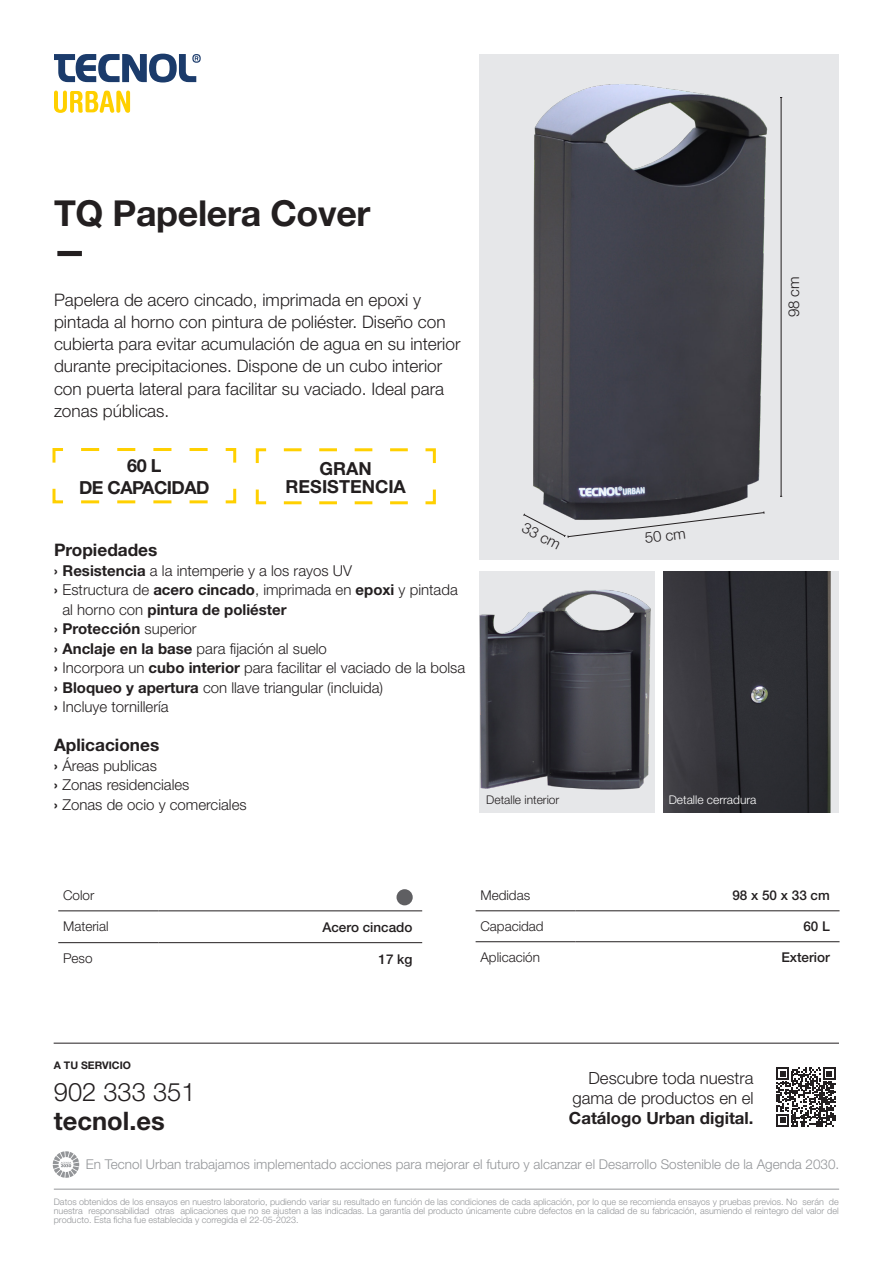
<style>
.page{position:relative;width:893px;height:1263px;background:#fff}
.page>*{position:absolute;margin:0;border:0;box-sizing:border-box;transform-origin:0 0}
.t1{font:700 35.85px "Helvetica Neue";letter-spacing:-.01em;color:#231f20}
.t2{font:300 25.5px "Helvetica Neue";color:#231f20}
.t3{font:700 25.5px "Helvetica Neue";color:#231f20}
.t4{font:700 18px/18px "Helvetica Neue";color:#231f20;text-align:center}
.t5{font:700 18px/21.6px "Helvetica Neue";letter-spacing:-.03em;color:#231f20;text-align:center}
.t6{font:300 17.25px/22.2px "Helvetica Neue";color:#231f20}
.Titulillo{font:700 17.25px "Helvetica Neue";color:#231f20}
.t7{font:300 16.8px/20.1px "Helvetica Neue";color:#231f20;text-align:right}
.t8{font:700 16.8px "Helvetica Neue";color:#231f20}
.t9{font:300 15px/19.5px "Helvetica Neue";color:#231f20}
.t10{font:700 15px "Helvetica Neue";color:#231f20}
.t11{font:300 13.5px "Helvetica Neue";color:#939598}
.Light__columna_izqui{font:300 13.5px "Helvetica Neue";color:#231f20}
.Bold__columna_derech{font:500 13.5px "Helvetica Neue LT Pro";color:#231f20}
.t12{font:500 13.5px "Helvetica Neue";color:#231f20}
.t13{font:300 12px "Helvetica Neue";color:#fff}
.t14{font:300 12px "Helvetica Neue";color:#231f20}
.Estilo_de_párrafo_1{font:700 10.5px "Helvetica Neue LT Pro";color:#231f20}
.t15{font:300 9px/9px "Helvetica Neue";color:#939598;text-align:justify}
.s1{font-weight:700}
.s2{font-weight:300}
</style>
<div class="page">
<div style="left:57px;top:251px;width:25px;height:5px;background:#231f20"></div>
<img style="left:479px;top:54px;width:353px;height:505px">
<img style="left:479px;top:571px;width:176px;height:241px">
<img style="left:663px;top:571px;width:176px;height:241px">
<svg style="left:255px;top:448px;width:181px;height:57px"></svg>
<svg style="left:52px;top:448px;width:185px;height:56px"></svg>
<svg style="left:776px;top:1067px;width:59px;height:59px"></svg>
<svg style="left:53px;top:1151px;width:26px;height:27px"></svg>
<hr style="left:54px;top:1189px;width:785px;height:1px;background:#939598">
<hr style="left:54px;top:1043px;width:785px;height:1px;background:#231f20">
<hr style="left:781px;top:97px;width:1px;height:399px;background:#231f20">
<svg style="left:523px;top:511px;width:241px;height:27px;background:#c5c6c8"></svg>
<svg style="left:54px;top:54px;width:147px;height:28px"></svg>
<svg style="left:54px;top:91px;width:76px;height:22px"></svg>
<hr style="left:58px;top:910px;width:100px;height:1px;background:#231f20">
<hr style="left:158px;top:910px;width:264px;height:1px;background:#231f20">
<hr style="left:58px;top:942px;width:100px;height:1px;background:#231f20">
<hr style="left:158px;top:942px;width:264px;height:1px;background:#231f20">
<hr style="left:476px;top:910px;width:100px;height:1px;background:#231f20">
<hr style="left:576px;top:910px;width:263px;height:1px;background:#231f20">
<hr style="left:476px;top:941px;width:100px;height:1px;background:#231f20">
<hr style="left:576px;top:941px;width:263px;height:1px;background:#231f20">
<div style="left:396px;top:889px;width:17px;height:16px;background:#5f5f62;border-radius:50%"></div>
<p class="t1" style="left:54px;top:191px;width:318px">TQ Papelera Cover</p>
<p class="t6" style="left:54px;top:288px;width:408px">Papelera de acero cincado, imprimada en epoxi y pintada al horno con pintura de poliéster. Diseño con cubierta para evitar acumulación de agua en su interior durante precipitaciones. Dispone de un cubo interior con puerta lateral para facilitar su vaciado. Ideal para zonas públicas.</p>
<p class="t5" style="left:79px;top:454px;width:132px">60 L<br>DE CAPACIDAD</p>
<p class="t4" style="left:286px;top:459px;width:122px">GRAN<br>RESISTENCIA</p>
<p class="Titulillo" style="left:54px;top:539px;width:105px">Propiedades</p>
<p class="t9" style="left:54px;top:560px;width:299px"><span class="s1">› Resistencia</span> a la intemperie y a los rayos UV</p>
<p class="t9" style="left:63px;top:580px;width:397px;text-indent:-9px"><span class="s1">›</span> Estructura de <span class="s1">acero cincado</span>, imprimada en <span class="s1">epoxi</span> y pintada al horno con <span class="s1">pintura de poliéster</span></p>
<p class="t10" style="left:54px;top:620px;width:144px">› Protección <span class="s2">superior</span></p>
<p class="t9" style="left:54px;top:638px;width:274px"><span class="s1">› Anclaje en la base</span> para fijación al suelo</p>
<p class="t9" style="left:54px;top:658px;width:413px"><span class="s1">›</span> Incorpora un <span class="s1">cubo interior</span> para facilitar el vaciado de la bolsa</p>
<p class="t9" style="left:54px;top:677px;width:331px"><span class="s1">› Bloqueo y apertura</span> con llave triangular (incluida)</p>
<p class="t9" style="left:54px;top:697px;width:116px"><span class="s1">›</span> Incluye tornillería</p>
<p class="Titulillo" style="left:54px;top:734px;width:107px">Aplicaciones</p>
<p class="t9" style="left:54px;top:755px;width:104px"><span class="s1">›</span> Áreas publicas</p>
<p class="t9" style="left:54px;top:775px;width:137px"><span class="s1">›</span> Zonas residenciales</p>
<p class="t9" style="left:54px;top:794px;width:194px"><span class="s1">›</span> Zonas de ocio y comerciales</p>
<p class="t9" style="left:528px;top:517px;width:43px;rotate:28deg">33 cm</p>
<p class="t9" style="left:643px;top:528px;width:43px;rotate:-7deg">50 cm</p>
<p class="t14" style="left:486px;top:792px;width:75px">Detalle interior</p>
<p class="t13" style="left:669px;top:792px;width:89px">Detalle cerradura</p>
<p class="t9" style="left:784px;top:317px;width:43px;rotate:-90deg">98 cm</p>
<p class="Light__columna_izqui" style="left:63px;top:887px;width:33px">Color</p>
<p class="Light__columna_izqui" style="left:63px;top:918px;width:47px">Material</p>
<p class="t12" style="left:322px;top:919px;width:92px">Acero cincado</p>
<p class="Light__columna_izqui" style="left:63px;top:950px;width:31px">Peso</p>
<p class="t12" style="left:378px;top:951px;width:36px">17 kg</p>
<p class="Light__columna_izqui" style="left:480px;top:887px;width:51px">Medidas</p>
<p class="Bold__columna_derech" style="left:732px;top:887px;width:99px">98 x 50 x 33 cm</p>
<p class="Light__columna_izqui" style="left:480px;top:918px;width:65px">Capacidad</p>
<p class="Bold__columna_derech" style="left:803px;top:918px;width:28px">60 L</p>
<p class="Light__columna_izqui" style="left:480px;top:949px;width:61px">Aplicación</p>
<p class="Bold__columna_derech" style="left:781px;top:949px;width:50px">Exterior</p>
<p class="Estilo_de_párrafo_1" style="left:54px;top:1058px;width:79px">A TU SERVICIO</p>
<p class="t2" style="left:54px;top:1076px;width:143px">902 333 351</p>
<p class="t3" style="left:54px;top:1105px;width:112px">tecnol.es</p>
<p class="t7" style="left:573px;top:1067px;width:182px">Descubre toda nuestra gama de productos en el</p>
<p class="t8" style="left:569px;top:1107px;width:186px">Catálogo Urban digital.</p>
<p class="t11" style="left:86px;top:1155px;width:755px">En Tecnol Urban trabajamos implementado acciones para mejorar el futuro y alcanzar el Desarrollo Sostenible de la Agenda 2030.</p>
<p class="t15" style="left:54px;top:1197px;width:786px">Datos obtenidos de los ensayos en nuestro laboratorio, pudiendo variar su resultado en función de las condiciones de cada aplicación, por lo que se recomienda ensayos y pruebas previos. No serán de nuestra responsabilidad otras aplicaciones que no se ajusten a las indicadas. La garantía del producto únicamente cubre defectos en la calidad de su fabricación, asumiendo el reintegro del valor del producto. Esta ficha fue establecida y corregida el 22-05-2023.</p>
</div>
